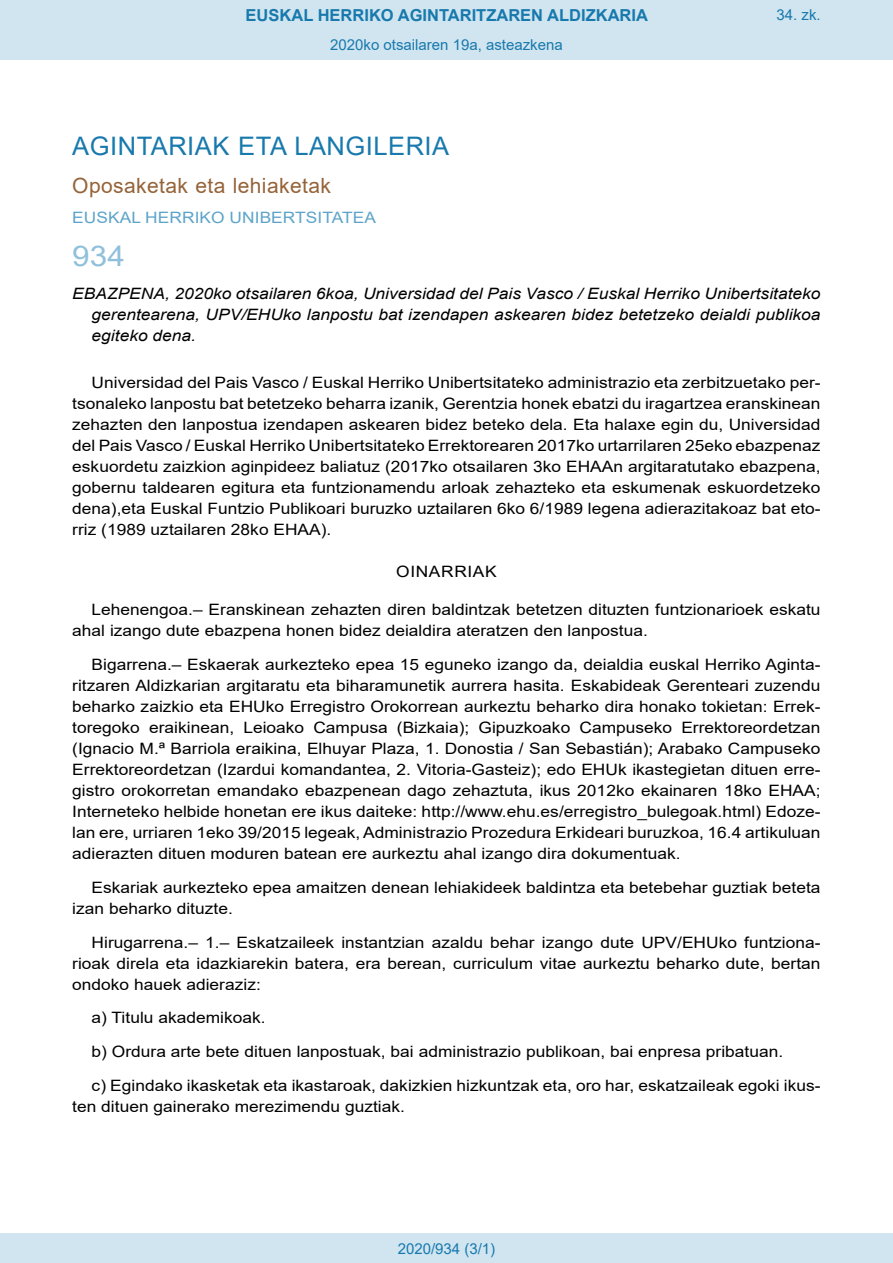
<style>
.page{position:relative;width:893px;height:1263px;background:#fff}
.page>*{position:absolute;margin:0;border:0;box-sizing:border-box;transform-origin:0 0}
.BOPVOrden{font:28.5px "Arial";color:#90c0db;scale:1.11 1}
.BOPVSeccion{font:25.5px "Arial";letter-spacing:.02em;color:#1879ad}
.BOPVSubseccion{font:21px "Arial";letter-spacing:.02em;color:#956338}
.t1{font:700 16.5px "Arial";color:#1879ad}
.BOPVDetalle{font:15.6px/21px "Arial";color:#000;text-align:justify;scale:1.11 1}
.BOPVTitulo{font:italic 15.6px/21px "Arial";color:#000;text-align:justify;scale:1.11 1}
.BOPVOrganismo{font:15.6px "Arial";letter-spacing:.005em;color:#5ea4ca;scale:1.11 1}
.BOPVClave{font:15.6px "Arial";letter-spacing:.035em;color:#000;scale:1.11 1}
.Paginacion_Centro{font:15px "Arial";color:#1879ad}
</style>
<div class="page">
<div style="left:0;top:0;width:893px;height:60px;background:#d0e5f0"></div>
<div style="left:0;top:1233px;width:893px;height:30px;background:#d0e5f0"></div>
<p class="t1" style="left:246px;top:3px;width:404px">EUSKAL HERRIKO AGINTARITZAREN ALDIZKARIA</p>
<p class="Paginacion_Centro" style="left:330px;top:35px;width:234px">2020ko otsailaren 19a, asteazkena</p>
<p class="Paginacion_Centro" style="left:776px;top:5px;width:46px">34. zk.</p>
<p class="BOPVSeccion" style="left:72px;top:128px;width:378px">AGINTARIAK ETA LANGILERIA</p>
<p class="BOPVSubseccion" style="left:72px;top:171px;width:260px">Oposaketak eta lehiaketak</p>
<p class="BOPVOrganismo" style="left:72px;top:207px;width:275px">EUSKAL HERRIKO UNIBERTSITATEA</p>
<p class="BOPVOrden" style="left:72px;top:236px;width:49px">934</p>
<p class="BOPVTitulo" style="left:92px;top:284px;width:658px;text-indent:-19px">EBAZPENA, 2020ko otsailaren 6koa, Universidad del Pais Vasco / Euskal Herriko Unibertsitateko gerentearena, UPV/EHUko lanpostu bat izendapen askearen bidez betetzeko deialdi publikoa egiteko dena.</p>
<p class="BOPVDetalle" style="left:72px;top:372px;width:676px;text-indent:19px">Universidad del Pais Vasco / Euskal Herriko Unibertsitateko administrazio eta zerbitzuetako per&shy;tsonaleko lanpostu bat betetzeko beharra izanik, Gerentzia honek ebatzi du iragartzea eranskinean zehazten den lanpostua izendapen askearen bidez beteko dela. Eta halaxe egin du, Universidad del Pais Vasco / Euskal Herriko Unibertsitateko Errektorearen 2017ko urtarrilaren 25eko ebazpenaz eskuordetu zaizkion aginpideez baliatuz (2017ko otsailaren 3ko EHAAn argitaratutako ebazpena, gobernu taldearen egitura eta funtzionamendu arloak zehazteko eta eskumenak eskuordetzeko dena),eta Euskal Funtzio Publikoari buruzko uztailaren 6ko 6/1989 legena adierazitakoaz bat eto&shy;rriz (1989 uztailaren 28ko EHAA).</p>
<p class="BOPVClave" style="left:396px;top:561px;width:92px">OINARRIAK</p>
<p class="BOPVDetalle" style="left:72px;top:599px;width:676px;text-indent:19px">Lehenengoa.– Eranskinean zehazten diren baldintzak betetzen dituzten funtzionarioek eskatu ahal izango dute ebazpena honen bidez deialdira ateratzen den lanpostua.</p>
<p class="BOPVDetalle" style="left:72px;top:654px;width:676px;text-indent:19px">Bigarrena.– Eskaerak aurkezteko epea 15 eguneko izango da, deialdia euskal Herriko Aginta&shy;ritzaren Aldizkarian argitaratu eta biharamunetik aurrera hasita. Eskabideak Gerenteari zuzendu beharko zaizkio eta EHUko Erregistro Orokorrean aurkeztu beharko dira honako tokietan: Errek&shy;toregoko eraikinean, Leioako Campusa (Bizkaia); Gipuzkoako Campuseko Errektoreordetzan (Ignacio M.ª Barriola eraikina, Elhuyar Plaza, 1. Donostia / San Sebastián); Arabako Campuseko Errektoreordetzan (Izardui komandantea, 2. Vitoria-Gasteiz); edo EHUk ikastegietan dituen erre&shy;gistro orokorretan emandako ebazpenean dago zehaztuta, ikus 2012ko ekainaren 18ko EHAA; Interneteko helbide honetan ere ikus daiteke: http://www.ehu.es/erregistro_bulegoak.html) Edoze&shy;lan ere, urriaren 1eko 39/2015 legeak, Administrazio Prozedura Erkideari buruzkoa, 16.4 artikuluan adierazten dituen moduren batean ere aurkeztu ahal izango dira dokumentuak.</p>
<p class="BOPVDetalle" style="left:72px;top:877px;width:676px;text-indent:19px">Eskariak aurkezteko epea amaitzen denean lehiakideek baldintza eta betebehar guztiak beteta izan beharko dituzte.</p>
<p class="BOPVDetalle" style="left:72px;top:931px;width:676px;text-indent:19px">Hirugarrena.– 1.– Eskatzaileek instantzian azaldu behar izango dute UPV/EHUko funtziona&shy;rioak direla eta idazkiarekin batera, era berean, curriculum vitae aurkeztu beharko dute, bertan ondoko hauek adieraziz:</p>
<p class="BOPVDetalle" style="left:92px;top:1007px;width:158px">a) Titulu akademikoak.</p>
<p class="BOPVDetalle" style="left:92px;top:1041px;width:625px">b) Ordura arte bete dituen lanpostuak, bai administrazio publikoan, bai enpresa pribatuan.</p>
<p class="BOPVDetalle" style="left:72px;top:1075px;width:676px;text-indent:19px">c) Egindako ikasketak eta ikastaroak, dakizkien hizkuntzak eta, oro har, eskatzaileak egoki ikus&shy;ten dituen gainerako merezimendu guztiak.</p>
<p class="Paginacion_Centro" style="left:398px;top:1238px;width:99px">2020/934 (3/1)</p>
</div>
